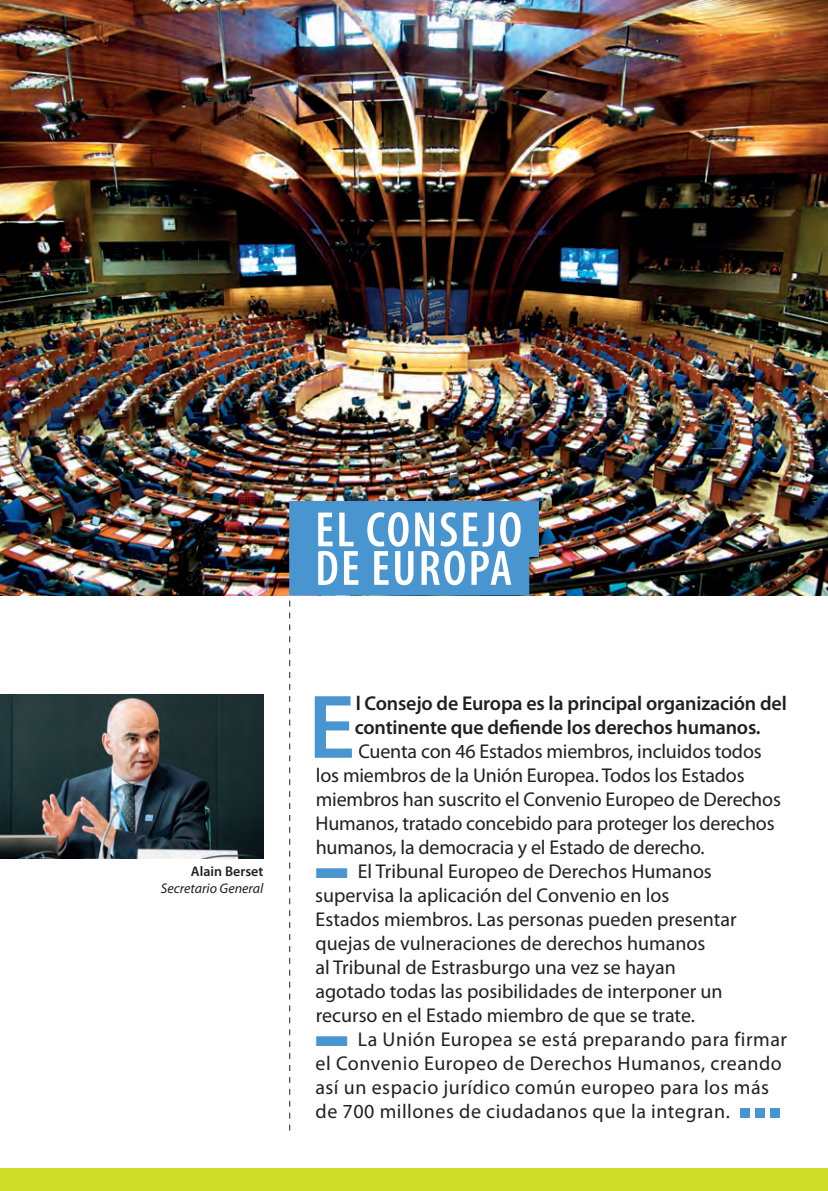
<style>
.page{position:relative;width:828px;height:1191px;background:#fff}
.page>*{position:absolute;margin:0;border:0;box-sizing:border-box;transform-origin:0 0}
.t1{font:600 91.2px "Myriad Pro";color:#4895d0}
.t2{font:600 condensed 50px/38.4px "Myriad Pro";letter-spacing:.045em;color:#fff}
.t3{font:20px/24px "Myriad Pro";color:#231f20}
.t4{font:20px/24px "Myriad Pro";letter-spacing:.025em;color:#231f20}
.t5{font:600 20px/24px "Myriad Pro";letter-spacing:-.01em;color:#231f20}
.t6{font:italic 14px "Myriad Pro";color:#231f20}
.t7{font:600 14px "Myriad Pro";color:#231f20}
.s1{color:#4895d0}
</style>
<div class="page">
<img style="left:0;top:0;width:828px;height:595px">
<div style="left:740px;top:1108px;width:10px;height:9px;background:#4895d0"></div>
<div style="left:755px;top:1108px;width:10px;height:9px;background:#4895d0"></div>
<div style="left:770px;top:1108px;width:10px;height:9px;background:#4895d0"></div>
<div style="left:289px;top:501px;width:250px;height:56px;background:#4895d0"></div>
<div style="left:289px;top:539px;width:240px;height:56px;background:#4895d0"></div>
<svg style="left:289px;top:600px;width:1px;height:530px"></svg>
<div style="left:0;top:1168px;width:828px;height:23px;background:#cddc28"></div>
<img style="left:0;top:694px;width:263px;height:164px">
<p class="t7" style="left:191px;top:862px;width:74px">Alain Berset</p>
<p class="t6" style="left:161px;top:880px;width:104px">Secretario General</p>
<h2 class="t2" style="left:315px;top:509px;width:208px">EL CONSEJO<br>DE EUROPA</h2>
<h1 class="t1" style="left:308px;top:669px;width:48px">E</h1>
<p class="t5" style="left:355px;top:690px;width:433px">l Consejo de Europa es la principal organización del continente que defiende los derechos humanos.</p>
<p class="t3" style="left:316px;top:738px;width:467px;text-indent:43px">Cuenta con 46 Estados miembros, incluidos todos los miembros de la Unión Europea. Todos los Estados miembros han suscrito el Convenio Europeo de Derechos Humanos, tratado concebido para proteger los derechos humanos, la democracia y el Estado de derecho.</p>
<p class="t3" style="left:315px;top:858px;width:423px"><span class="s1">■</span> El Tribunal Europeo de Derechos Humanos supervisa la aplicación del Convenio en los Estados miembros. Las personas pueden presentar quejas de vulneraciones de derechos humanos<br>al Tribunal de Estrasburgo una vez se hayan agotado todas las posibilidades de interponer un recurso en el Estado miembro de que se trate.</p>
<p class="t4" style="left:315px;top:1026px;width:474px"><span class="s1">■</span> La Unión Europea se está preparando para firmar el Convenio Europeo de Derechos Humanos, creando así un espacio jurídico común europeo para los más de 700 millones de ciudadanos que la integran.</p>
</div>
